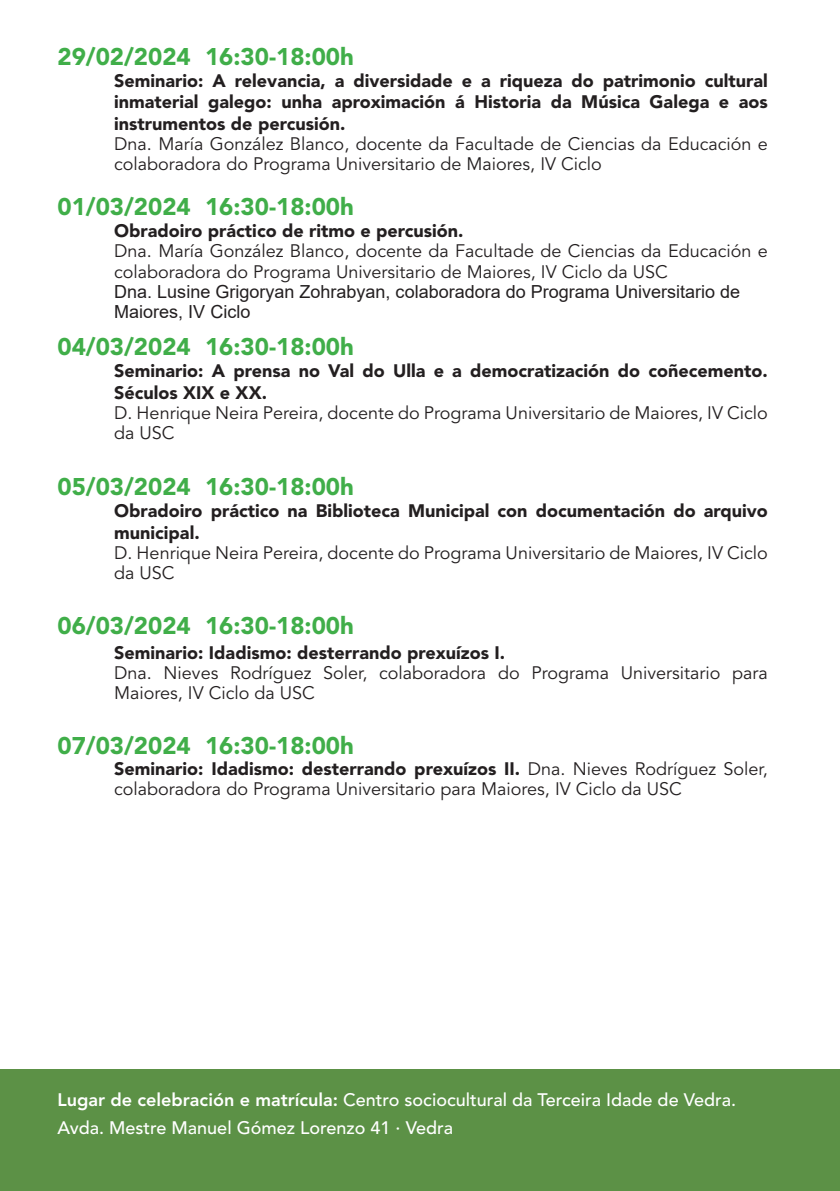
<style>
.page{position:relative;width:840px;height:1191px;background:#fff}
.page>*{position:absolute;margin:0;border:0;box-sizing:border-box;transform-origin:0 0}
.t1{font:900 24px "Avenir LT Std";color:#40ae49}
.t2{font:18px/20px "Avenir LT Std";color:#231f20}
.t3{font:900 18px/21.6px "Avenir LT Std";color:#231f20}
.t4{font:500 18px/28px "Avenir LT Std";color:#fff}
.t5{font:18px/20.2px "Arial";color:#231f20}
.s1{font-weight:900}
.s2{font-weight:800}
</style>
<div class="page">
<div style="left:0;top:1069px;width:839px;height:122px;background:#5c9146"></div>
<h1 class="t1" style="left:57px;top:42px;width:298px">29/02/2024 16:30-18:00h</h1>
<p class="t3" style="left:114px;top:70px;width:655px;text-align:justify">Seminario: A relevancia, a diversidade e a riqueza do patrimonio cultural inmaterial galego: unha aproximación á Historia da Música Galega e aos instrumentos de percusión.</p>
<p class="t2" style="left:114px;top:134px;width:654px">Dna. María González Blanco, docente da Facultade de Ciencias da Educación e colaboradora do Programa Universitario de Maiores, IV Ciclo</p>
<h1 class="t1" style="left:57px;top:192px;width:298px">01/03/2024 16:30-18:00h</h1>
<p class="t3" style="left:114px;top:220px;width:350px">Obradoiro práctico de ritmo e percusión.</p>
<p class="t2" style="left:114px;top:241px;width:654px;line-height:20.8px">Dna. María González Blanco, docente da Facultade de Ciencias da Educación e colaboradora do Programa Universitario de Maiores, IV Ciclo da USC</p>
<p class="t5" style="left:114px;top:281px;width:627px">Dna. Lusine Grigoryan Zohrabyan, colaboradora do Programa Universitario de<br>Maiores, IV Ciclo</p>
<h1 class="t1" style="left:57px;top:332px;width:298px">04/03/2024 16:30-18:00h</h1>
<p class="t3" style="left:114px;top:360px;width:654px">Seminario: A prensa no Val do Ulla e a democratización do coñecemento.<br>Séculos XIX e XX.</p>
<p class="t2" style="left:114px;top:403px;width:654px">D. Henrique Neira Pereira, docente do Programa Universitario de Maiores, IV Ciclo da USC</p>
<h1 class="t1" style="left:57px;top:472px;width:298px">05/03/2024 16:30-18:00h</h1>
<p class="t3" style="left:114px;top:500px;width:654px">Obradoiro práctico na Biblioteca Municipal con documentación do arquivo municipal.</p>
<p class="t2" style="left:114px;top:543px;width:654px">D. Henrique Neira Pereira, docente do Programa Universitario de Maiores, IV Ciclo da USC</p>
<h1 class="t1" style="left:57px;top:611px;width:298px">06/03/2024 16:30-18:00h</h1>
<p class="t3" style="left:114px;top:642px;width:392px">Seminario: Idadismo: desterrando prexuízos I.</p>
<p class="t2" style="left:114px;top:663px;width:654px">Dna. Nieves Rodríguez Soler, colaboradora do Programa Universitario para<br>Maiores, IV Ciclo da USC</p>
<h1 class="t1" style="left:57px;top:731px;width:298px">07/03/2024 16:30-18:00h</h1>
<p class="t2" style="left:114px;top:760px;width:655px"><span class="s1">Seminario: Idadismo: desterrando prexuízos II.</span> Dna. Nieves Rodríguez Soler, colaboradora do Programa Universitario para Maiores, IV Ciclo da USC</p>
<p class="t4" style="left:57px;top:1086px;width:679px"><span class="s2">Lugar de celebración e matrícula:</span> Centro sociocultural da Terceira Idade de Vedra.<br>Avda. Mestre Manuel Gómez Lorenzo 41 · Vedra</p>
</div>
